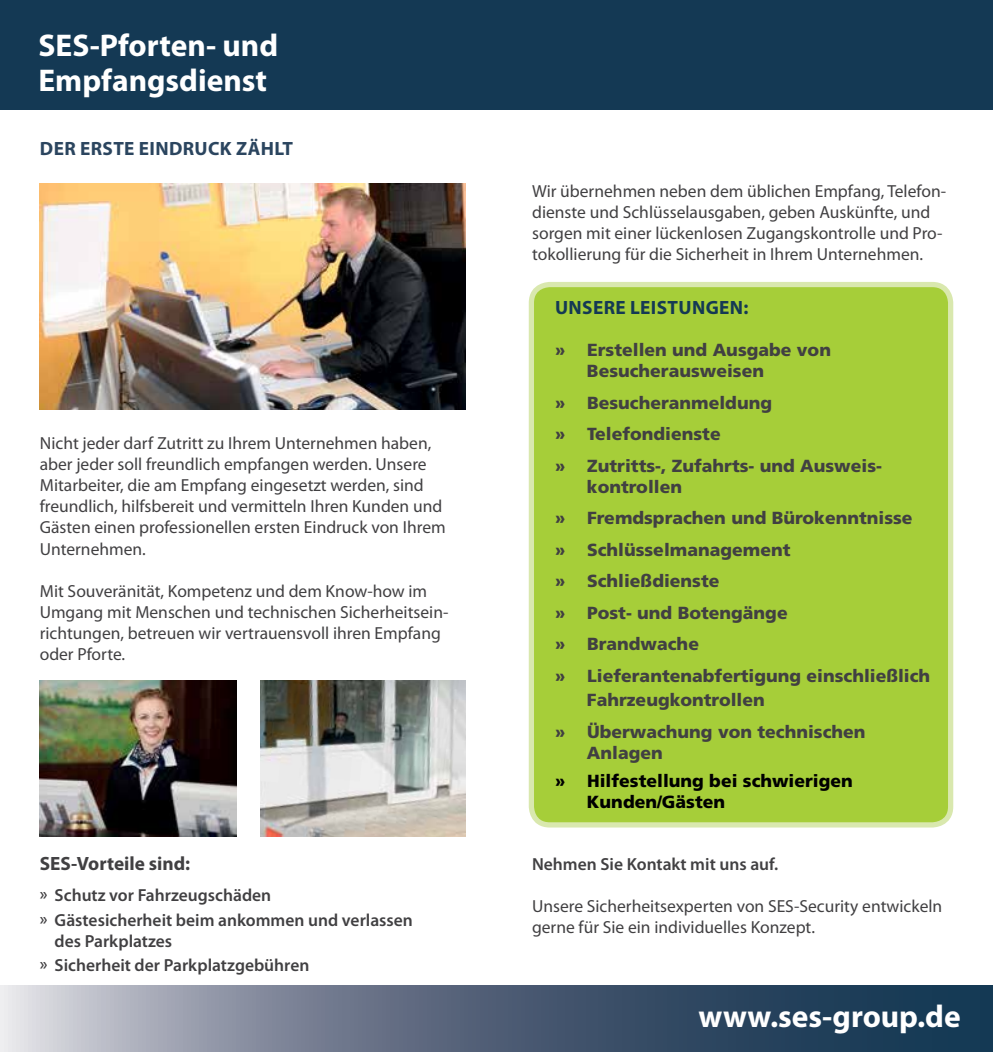
<style>
.page{position:relative;width:993px;height:1052px;background:#fff}
.page>*{position:absolute;margin:0;border:0;box-sizing:border-box;transform-origin:0 0}
.t1{font:700 31.5px/35px "Myriad Pro";color:#fff}
.t2{font:700 19.25px "Myriad Pro";letter-spacing:.02em;color:#2b455f}
.t3{font:700 19.25px "Myriad Pro";color:#414042}
.t4{font:700 19.25px "Myriad Pro";letter-spacing:.02em;color:#143954}
.t5{font:17.5px/21px "Myriad Pro";color:#414042}
.t6{font:900 17.5px/31.5px "Frutiger";color:#414042}
.t7{font:600 17.5px/24.5px "Myriad Pro";color:#414042}
.t8{font:900 17.5px/21px "Frutiger";color:#000}
</style>
<div class="page">
<svg style="left:0;top:985px;width:992px;height:67px;background:#5f6f84"></svg>
<div style="left:0;top:0;width:992px;height:109px;background:#143954"></div>
<div style="left:531px;top:284px;width:419px;height:541px;background:#a6ce39;border-radius:18px"></div>
<div style="left:528px;top:282px;width:424px;height:545px;border:5px solid #d9e8ae;border-radius:18px"></div>
<img style="left:40px;top:184px;width:425px;height:226px">
<img style="left:40px;top:680px;width:196px;height:156px">
<img style="left:260px;top:680px;width:205px;height:156px">
<h1 class="t1" style="left:38px;top:28px;width:241px">SES-Pforten- und<br>Empfangsdienst</h1>
<p class="t2" style="left:40px;top:138px;width:255px">DER ERSTE EINDRUCK ZÄHLT</p>
<p class="t5" style="left:40px;top:433px;width:407px">Nicht jeder darf Zutritt zu Ihrem Unternehmen haben, aber jeder soll freundlich empfangen werden. Unsere Mitarbeiter, die am Empfang eingesetzt werden, sind freundlich, hilfsbereit und vermitteln Ihren Kunden und Gästen einen professionellen ersten Eindruck von Ihrem Unternehmen.</p>
<p class="t5" style="left:40px;top:580px;width:410px">Mit Souveränität, Kompetenz und dem Know-how im Umgang mit Menschen und technischen Sicherheitsein&shy;richtungen, betreuen wir vertrauensvoll ihren Empfang oder Pforte.</p>
<p class="t3" style="left:40px;top:852px;width:152px">SES-Vorteile sind:</p>
<p class="t7" style="left:40px;top:883px;width:374px">» Schutz vor Fahrzeugschäden<br>» Gästesicherheit beim ankommen und verlassen</p>
<p class="t7" style="left:40px;top:928px;width:271px;text-indent:15px">des Parkplatzes<br>» Sicherheit der Parkplatzgebühren</p>
<p class="t5" style="left:532px;top:181px;width:415px">Wir übernehmen neben dem üblichen Empfang, Telefon&shy;dienste und Schlüsselausgaben, geben Auskünfte, und sorgen mit einer lückenlosen Zugangskontrolle und Pro&shy;tokollierung für die Sicherheit in Ihrem Unternehmen.</p>
<p class="t4" style="left:555px;top:297px;width:195px">UNSERE LEISTUNGEN:</p>
<p class="t6" style="left:586px;top:340px;width:245px;line-height:21px;text-indent:-32px">» Erstellen und Ausgabe von<br>Besucherausweisen</p>
<p class="t6" style="left:554px;top:387px;width:328px">» Besucheranmeldung<br>» Telefondienste<br>» Zutritts-, Zufahrts- und Ausweis-</p>
<p class="t6" style="left:554px;top:471px;width:377px;text-indent:32px">kontrollen<br>» Fremdsprachen und Bürokenntnisse<br>» Schlüsselmanagement<br>» Schließdienste<br>» Post- und Botengänge<br>» Brandwache<br>» Lieferantenabfertigung einschließlich</p>
<p class="t6" style="left:554px;top:684px;width:312px;text-indent:32px">Fahrzeugkontrollen<br>» Überwachung von technischen</p>
<p class="t6" style="left:586px;top:737px;width:77px">Anlagen</p>
<p class="t8" style="left:586px;top:770px;width:267px;text-indent:-32px">» Hilfestellung bei schwierigen<br>Kunden/Gästen</p>
<p class="t7" style="left:532px;top:852px;width:248px">Nehmen Sie Kontakt mit uns auf.</p>
<p class="t5" style="left:532px;top:896px;width:411px">Unsere Sicherheitsexperten von SES-Security entwickeln gerne für Sie ein individuelles Konzept.</p>
<h1 class="t1" style="left:698px;top:999px;width:263px">www.ses-group.de</h1>
</div>
